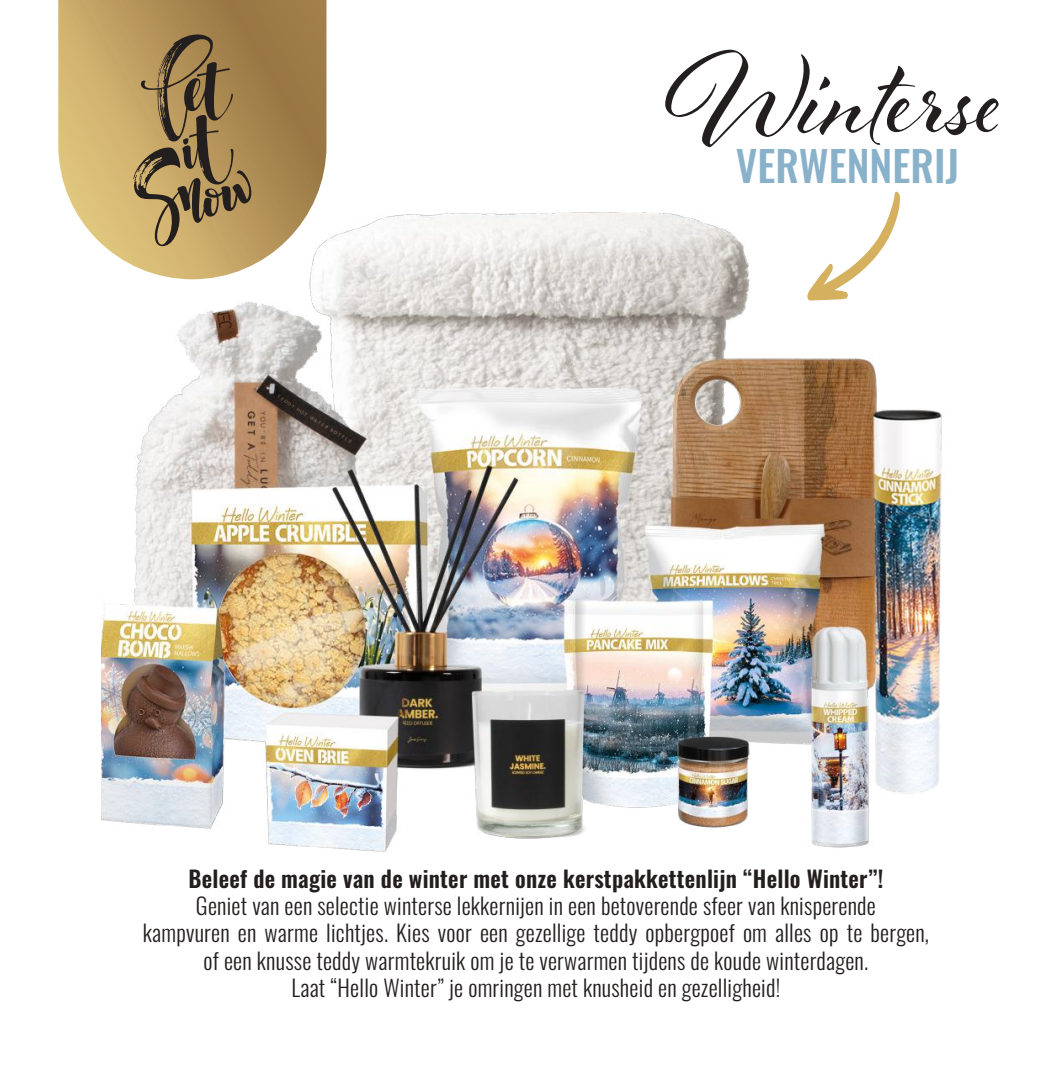
<style>
.page{position:relative;width:1057px;height:1072px;background:#fff}
.page>*{position:absolute;margin:0;border:0;box-sizing:border-box;transform-origin:0 0}
.t1{font:126px "Al Fresco";color:#241f1f}
.t2{font:500 42px "Oswald";color:#89b2ca}
.t3{font:300 22.75px/27.3px "Oswald";letter-spacing:.01em;color:#241f1f;text-align:center}
.t4{font:600 22.75px "Oswald";letter-spacing:.01em;color:#241f1f}
</style>
<div class="page">
<svg style="left:58px;top:0;width:268px;height:244px;background:#ba9c63"></svg>
<img style="left:102px;top:184px;width:840px;height:668px">
<svg style="left:795px;top:184px;width:106px;height:118px"></svg>
<svg style="left:133px;top:34px;width:120px;height:213px;background:#9a8051"></svg>
<h1 class="t1" style="left:665px;top:14px;width:337px">Winterse</h1>
<h2 class="t2" style="left:735px;top:144px;width:225px">VERWENNERIJ</h2>
<p class="t4" style="left:188px;top:866px;width:696px">Beleef de magie van de winter met onze kerstpakkettenlijn “Hello Winter”!</p>
<p class="t3" style="left:143px;top:889px;width:787px">Geniet van een selectie winterse lekkernijen in een betoverende sfeer van knisperende<br>kampvuren en warme lichtjes. Kies voor een gezellige teddy opbergpoef om alles op te bergen, of een knusse teddy warmtekruik om je te verwarmen tijdens de koude winterdagen.<br>Laat “Hello Winter” je omringen met knusheid en gezelligheid!</p>
</div>
